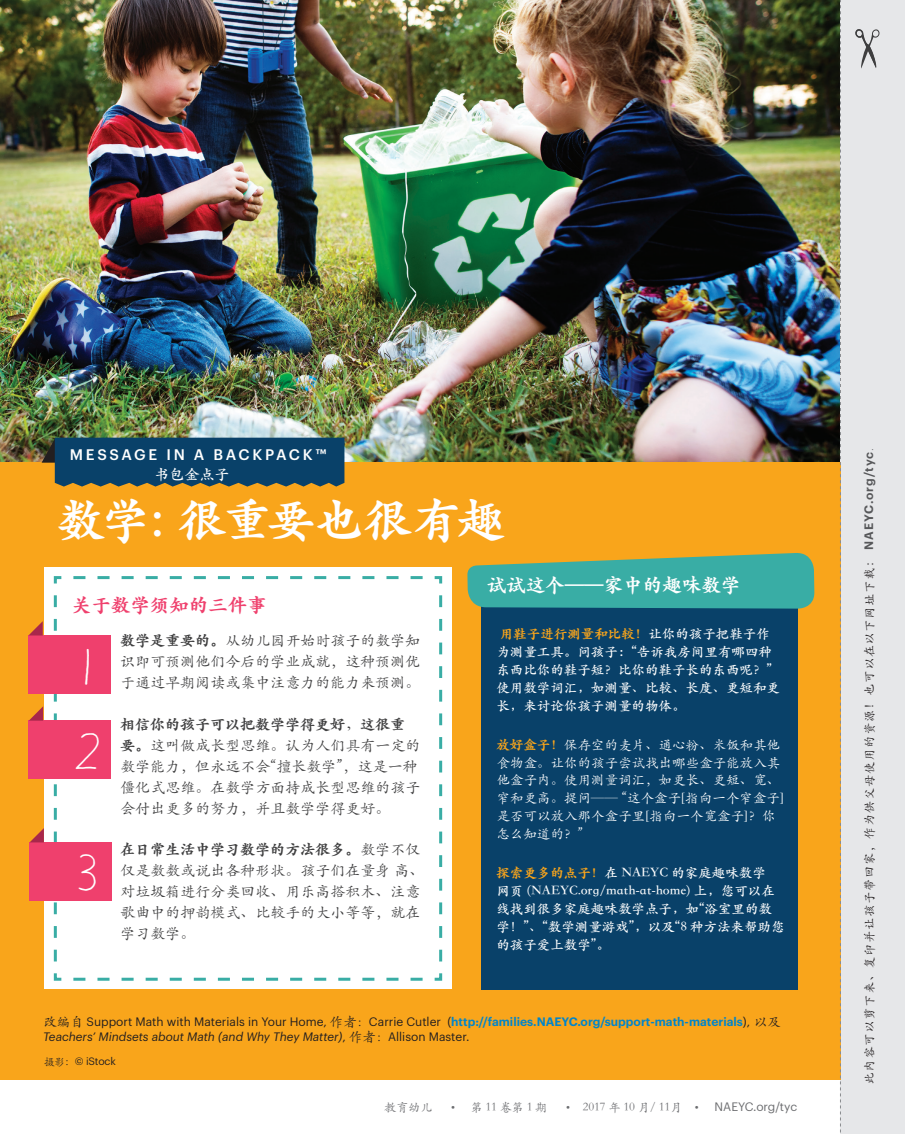
<style>
.page{position:relative;width:905px;height:1134px;background:#fff}
.page>*{position:absolute;margin:0;border:0;box-sizing:border-box;transform-origin:0 0}
.t1{font:900 48px "ST Kaiti SC";letter-spacing:-.065em;color:#fff}
.t2{font:45px/85.2px "Ammys Handwriting";color:#fff}
.t3{font:900 19.5px "ST Kaiti SC";color:#fff}
.t4{font:900 19.5px "ST Kaiti SC";color:#ef406d}
.t5{font:15px/21px "ST Kaiti SC";color:#3e3e3f}
.t6{font:500 15px "Graphik";letter-spacing:.18em;color:#fff}
.t7{font:700 15px "ST Kaiti SC";color:#fff}
.t8{font:700 13.5px/18px "ST Kaiti SC";color:#fff}
.t9{font:13.5px/18px "ST Kaiti SC";color:#fff}
.t10{font:12px/15px "Graphik";color:#231f20}
.t11{font:12px "ST Kaiti SC";letter-spacing:.08em;color:#231f20}
.t12{font:12px "ST Kaiti SC";color:#6c6d70}
.t13{font:12px "Graphik";color:#6c6d70}
.t14{font:10.5px "Graphik";letter-spacing:-.02em;color:#231f20}
.s1{font-weight:900}
.s2{font-weight:900;color:#f9a51b}
.s3{font-family:"ST Kaiti SC";font-size:13.5px}
.s4{font-family:"ST Kaiti SC"}
.s5{font-weight:600;color:#0085cb}
.s6{font-style:italic}
.s7{font-family:"Graphik"}
.s8{font-family:"Graphik";font-weight:600;color:#57585a}
.s9{font-family:"Graphik";font-weight:300;color:#57585a}
</style>
<div class="page">
<img style="left:0;top:0;width:840px;height:462px">
<div style="left:840px;top:0;width:64px;height:1134px;background:#e6e7e9"></div>
<div style="left:0;top:462px;width:840px;height:618px;background:#f9a51b"></div>
<svg style="left:855px;top:29px;width:25px;height:40px"></svg>
<svg style="left:840px;top:0;width:1px;height:1133px"></svg>
<svg style="left:42px;top:438px;width:302px;height:49px;background:#194762"></svg>
<div style="left:44px;top:568px;width:407px;height:421px;background:#fff"></div>
<svg style="left:52px;top:576px;width:391px;height:405px"></svg>
<div style="left:28px;top:636px;width:82px;height:58px;background:#ef406d"></div>
<svg style="left:28px;top:621px;width:15px;height:15px"></svg>
<div style="left:28px;top:721px;width:82px;height:58px;background:#ef406d"></div>
<svg style="left:29px;top:706px;width:14px;height:15px"></svg>
<div style="left:29px;top:842px;width:82px;height:59px;background:#ef406d"></div>
<svg style="left:30px;top:828px;width:14px;height:14px"></svg>
<div style="left:481px;top:586px;width:317px;height:404px;background:#094169"></div>
<svg style="left:467px;top:553px;width:347px;height:56px;background:#4faa93"></svg>
<p class="t6" style="left:70px;top:443px;width:258px">MESSAGE IN A BACKPACK™</p>
<p class="t7" style="left:154px;top:465px;width:76px">书包金点子</p>
<h1 class="t1" style="left:57px;top:490px;width:450px">数学：很重要也很有趣</h1>
<h3 class="t4" style="left:72px;top:593px;width:197px">关于数学须知的三件事</h3>
<h2 class="t2" style="left:75px;top:630px;width:29px">1<br>2</h2>
<h2 class="t2" style="left:79px;top:837px;width:23px">3</h2>
<p class="t5" style="left:120px;top:630px;width:302px;text-align:justify"><span class="s1">数学是重要的。</span>从幼儿园开始时孩子的数学知识即可预测他们今后的学业成就，这种预测优于通过早期阅读或集中注意力的能力来预测。</p>
<p class="t5" style="left:120px;top:713px;width:302px"><span class="s1">相信你的孩子可以把数学学得更好，这很重要。</span>这叫做成长型思维。认为人们具有一定的数学能力，但永远不会“擅长数学”，这是一种僵化式思维。在数学方面持成长型思维的孩子会付出更多的努力，并且数学学得更好。</p>
<p class="t5" style="left:120px;top:838px;width:305px"><span class="s1">在日常生活中学习数学的方法很多。</span>数学不仅仅是数数或说出各种形状。孩子们在量身 高、对垃圾箱进行分类回收、用乐高搭积木、注意歌曲中的押韵模式、比较手的大小等等，就在学习数学。</p>
<h3 class="t3" style="left:486px;top:573px;width:255px">试试这个——家中的趣味数学</h3>
<p class="t8" style="left:496px;top:625px;width:285px"><span class="s2">用鞋子进行测量和比较！</span>让你的孩子把鞋子作为测量工具。问孩子：“告诉我房间里有哪四种东西比你的鞋子短？比你的鞋子长的东西呢？”使用数学词汇，如测量、比较、长度、更短和更长，来讨论你孩子测量的物体。</p>
<p class="t9" style="left:496px;top:735px;width:289px"><span class="s2">放好盒子！</span>保存空的麦片、通心粉、米饭和其他食物盒。让你的孩子尝试找出哪些盒子能放入其他盒子内。使用测量词汇，如更长、更短、宽、窄和更高。提问—— “这个盒子[指向一个窄盒子]是否可以放入那个盒子里[指向一个宽盒子]？你怎么知道的？”</p>
<p class="t8" style="left:496px;top:863px;width:290px"><span class="s2">探索更多的点子！</span>在 NAEYC 的家庭趣味数学<br>网页 (NAEYC.org/math-at-home) 上，您可以在线找到很多家庭趣味数学点子，如“浴室里的数学！”、“数学测量游戏”，以及“8 种方法来帮助您的孩子爱上数学”。</p>
<p class="t10" style="left:43px;top:1014px;width:739px"><span class="s3">改编自</span> Support Math with Materials in Your Home, <span class="s3">作者</span><span class="s4">：</span>Carrie Cutler (<span class="s5">http://families.NAEYC.org/support-math-materials</span>), <span class="s3">以及<br></span><span class="s6">Teachers’ Mindsets about Math (and Why They Matter)</span>, <span class="s3">作者</span><span class="s4">：</span>Allison Master.</p>
<p class="t14" style="left:44px;top:1053px;width:73px"><span class="s4">摄影：</span>© iStock</p>
<p class="t12" style="left:384px;top:1100px;width:49px">教育幼儿</p>
<p class="t12" style="left:451px;top:1100px;width:98px"><span class="s7">•</span> 第 11 卷第 1 期</p>
<p class="t12" style="left:566px;top:1100px;width:134px"><span class="s7">•</span> 2017 年 10 月/ 11月 <span class="s7">•</span></p>
<p class="t13" style="left:714px;top:1098px;width:84px">NAEYC.org/tyc</p>
<p class="t11" style="left:862px;top:1085px;width:639px;rotate:-90deg">此内容可以剪下来、复印并让孩子带回家，作为供父母使用的资源！也可以在以下网址下载： <span class="s8">NAEYC.org/tyc</span><span class="s9">.</span></p>
</div>
